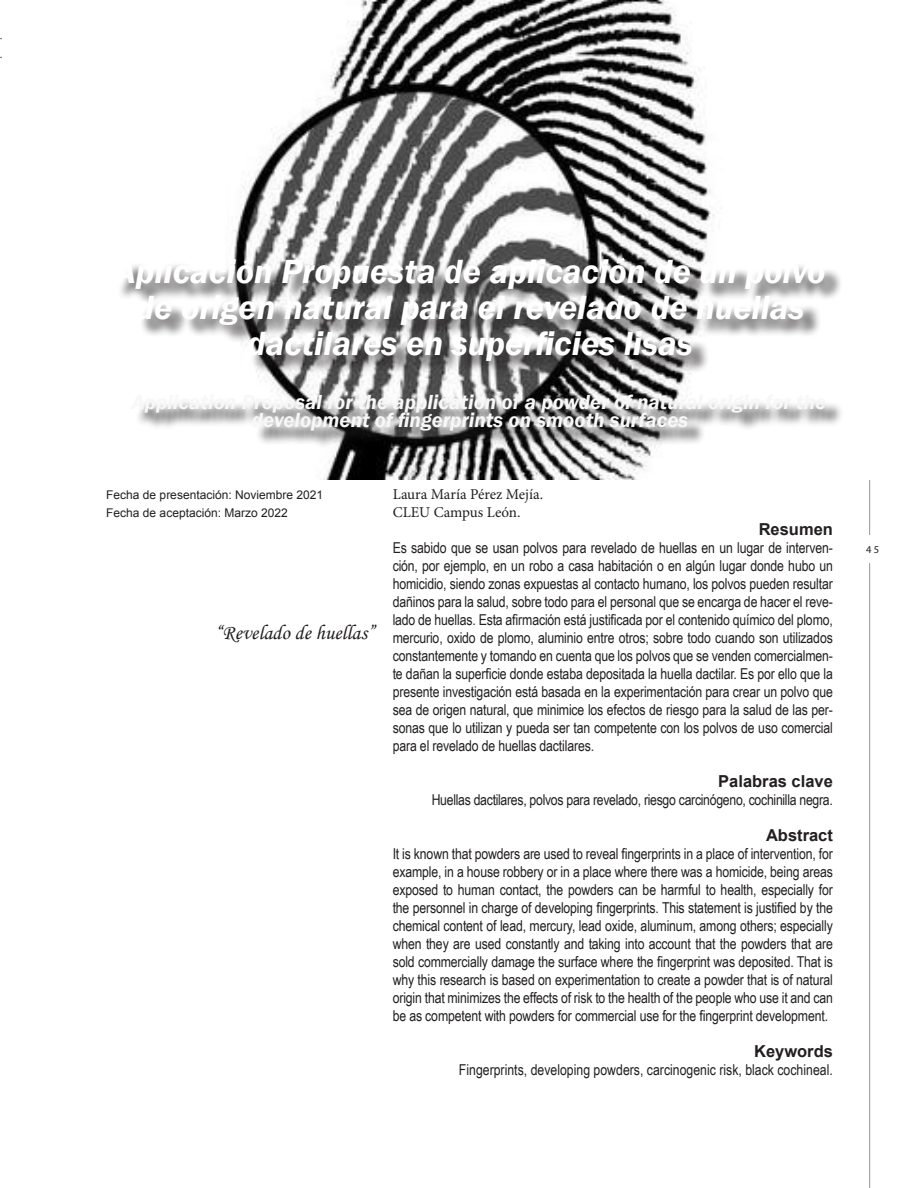
<style>
.page{position:relative;width:918px;height:1188px;background:#fff}
.page>*{position:absolute;margin:0;border:0;box-sizing:border-box;transform-origin:0 0}
.VS_Titulo_ingles{font:italic 600 34.5px/36px "Franklin Gothic";color:#fff;text-align:center}
.VS_Cuerpo_1Parr{font:italic 600 21px/18px "Franklin Gothic";color:#f7f7f8}
.VS_Apostillados_C{font:21px "Monotype Corsiva";color:#231f20}
.VS_Cuerpo_1Parr-2{font:700 16.5px "Arial";color:#231f20}
.VS_Titulo_4{font:700 16.5px "Arial";color:#231f20}
.VS_Cuerpo_1Parr-3{font:15px/18px "Arial Narrow";letter-spacing:-.01em;color:#231f20;text-align:justify}
.VS_Autoria{font:15px "Minion Pro";color:#231f20}
.VS_Fechas{font:12px "Arial";color:#231f20}
.t1{font:10.5px "Myriad Pro";color:#231f20}
</style>
<div class="page">
<hr style="left:0;top:57px;width:918px;height:1px;background:#6c6d70">
<hr style="left:0;top:38px;width:918px;height:1px;background:#6c6d70">
<hr style="left:869px;top:0;width:1px;height:535px;background:#939598">
<hr style="left:869px;top:563px;width:1px;height:625px;background:#939598">
<img style="left:3px;top:0;width:915px;height:479px">
<div style="left:117px;top:261px;width:727px;height:189px;background:#231f20;opacity:.75"></div>
<p class="VS_Titulo_ingles" style="left:115px;top:253px;width:712px">Aplicación Propuesta de aplicación de un polvo de origen natural para el revelado de huellas dactilares en superficies lisas</p>
<p class="VS_Cuerpo_1Parr" style="left:252px;top:393px;width:576px;text-indent:-120px">Application Proposal for the application of a powder of natural origin for the development of fingerprints on smooth surfaces</p>
<p class="VS_Fechas" style="left:106px;top:487px;width:218px">Fecha de presentación: Noviembre 2021</p>
<p class="VS_Fechas" style="left:106px;top:505px;width:183px">Fecha de aceptación: Marzo 2022</p>
<p class="VS_Apostillados_C" style="left:215px;top:620px;width:161px">“Revelado de huellas”</p>
<p class="VS_Autoria" style="left:393px;top:484px;width:152px">Laura María Pérez Mejía.</p>
<p class="VS_Autoria" style="left:393px;top:502px;width:129px">CLEU Campus León.</p>
<p class="VS_Titulo_4" style="left:759px;top:518px;width:76px">Resumen</p>
<p class="VS_Cuerpo_1Parr-3" style="left:393px;top:538px;width:442px">Es sabido que se usan polvos para revelado de huellas en un lugar de interven&shy;ción, por ejemplo, en un robo a casa habitación o en algún lugar donde hubo un homicidio, siendo zonas expuestas al contacto humano, los polvos pueden resultar dañinos para la salud, sobre todo para el personal que se encarga de hacer el reve&shy;lado de huellas. Esta afirmación está justificada por el contenido químico del plomo, mercurio, oxido de plomo, aluminio entre otros; sobre todo cuando son utilizados constantemente y tomando en cuenta que los polvos que se venden comercialmen&shy;te dañan la superficie donde estaba depositada la huella dactilar. Es por ello que la presente investigación está basada en la experimentación para crear un polvo que sea de origen natural, que minimice los efectos de riesgo para la salud de las per&shy;sonas que lo utilizan y pueda ser tan competente con los polvos de uso comercial para el revelado de huellas dactilares.</p>
<p class="VS_Cuerpo_1Parr-2" style="left:718px;top:770px;width:116px">Palabras clave</p>
<p class="VS_Cuerpo_1Parr-3" style="left:432px;top:790px;width:403px">Huellas dactilares, polvos para revelado, riesgo carcinógeno, cochinilla negra.</p>
<p class="VS_Titulo_4" style="left:766px;top:824px;width:68px">Abstract</p>
<p class="VS_Cuerpo_1Parr-3" style="left:393px;top:844px;width:442px">It is known that powders are used to reveal fingerprints in a place of intervention, for example, in a house robbery or in a place where there was a homicide, being areas exposed to human contact, the powders can be harmful to health, especially for the personnel in charge of developing fingerprints. This statement is justified by the chemical content of lead, mercury, lead oxide, aluminum, among others; especially when they are used constantly and taking into account that the powders that are sold commercially damage the surface where the fingerprint was deposited. That is why this research is based on experimentation to create a powder that is of natural origin that minimizes the effects of risk to the health of the people who use it and can be as competent with powders for commercial use for the fingerprint development.</p>
<p class="VS_Cuerpo_1Parr-2" style="left:754px;top:1040px;width:80px">Keywords</p>
<p class="VS_Cuerpo_1Parr-3" style="left:459px;top:1060px;width:375px">Fingerprints, developing powders, carcinogenic risk, black cochineal.</p>
<p class="t1" style="left:866px;top:543px;width:14px">45</p>
</div>
